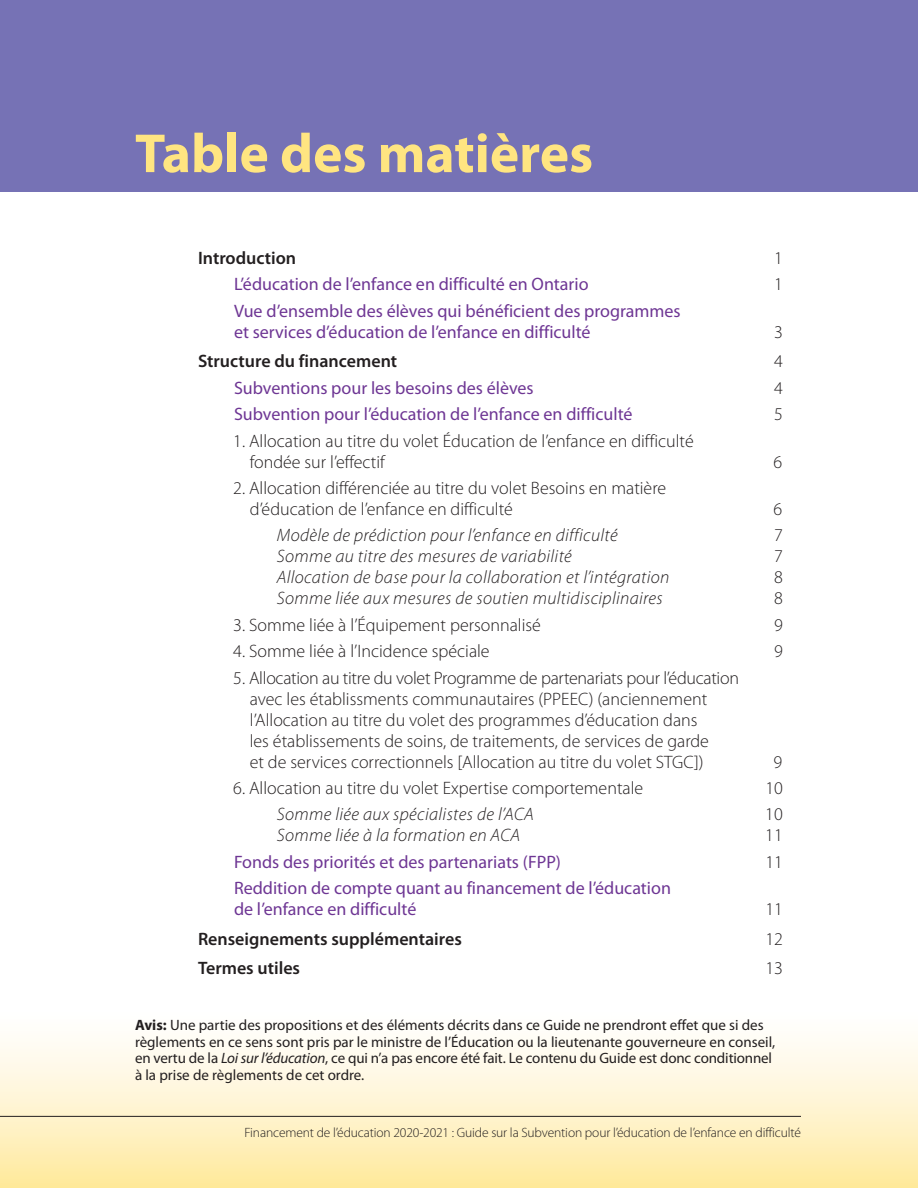
<style>
.page{position:relative;width:918px;height:1188px;background:#fff}
.page>*{position:absolute;margin:0;border:0;box-sizing:border-box;transform-origin:0 0}
.t1{font:700 55.5px "Myriad Pro";color:#ffe581}
.t2{font:300 18px/21px "Myriad Pro";color:#231f20}
.t3{font:18px/21px "Myriad Pro";color:#6e3694}
.t4{font:italic 300 18px "Myriad Pro";letter-spacing:.02em;color:#231f20}
.t5{font:600 18px "Myriad Pro";color:#231f20}
.t6{font:15px/16.5px "Myriad Pro";color:#231f20}
.t7{font:300 13.5px "Myriad Pro";letter-spacing:-.01em;color:#231f20}
.s1{font-weight:700}
.s2{font-style:italic}
</style>
<div class="page">
<div style="left:0;top:958px;width:918px;height:230px;background:linear-gradient(to bottom,#fff,#ffeba8)"></div>
<div style="left:0;top:0;width:918px;height:192px;background:#7672b5"></div>
<hr style="left:0;top:1116px;width:801px;height:1px;background:#231f20">
<h1 class="t1" style="left:135px;top:122px;width:460px">Table des matières</h1>
<p class="t5" style="left:198px;top:248px;width:100px">Introduction</p>
<p class="t2" style="left:774px;top:248px;width:10px">1</p>
<p class="t3" style="left:234px;top:274px;width:356px">L’éducation de l’enfance en difficulté en Ontario</p>
<p class="t2" style="left:774px;top:274px;width:10px">1</p>
<p class="t3" style="left:234px;top:300px;width:448px">Vue d’ensemble des élèves qui bénéficient des programmes et services d’éducation de l’enfance en difficulté</p>
<p class="t2" style="left:774px;top:321px;width:10px">3</p>
<p class="t5" style="left:198px;top:351px;width:201px">Structure du financement</p>
<p class="t2" style="left:774px;top:351px;width:10px">4</p>
<p class="t3" style="left:234px;top:378px;width:301px">Subventions pour les besoins des élèves</p>
<p class="t2" style="left:774px;top:378px;width:10px">4</p>
<p class="t3" style="left:234px;top:404px;width:400px">Subvention pour l’éducation de l’enfance en difficulté</p>
<p class="t2" style="left:774px;top:404px;width:10px">5</p>
<p class="t2" style="left:250px;top:430px;width:446px;text-indent:-16px">1. Allocation au titre du volet Éducation de l’enfance en difficulté fondée sur l’effectif</p>
<p class="t2" style="left:774px;top:451px;width:10px">6</p>
<p class="t2" style="left:250px;top:478px;width:418px;text-indent:-16px">2. Allocation différenciée au titre du volet Besoins en matière d’éducation de l’enfance en difficulté</p>
<p class="t2" style="left:774px;top:499px;width:10px">6</p>
<p class="t4" style="left:277px;top:525px;width:343px">Modèle de prédiction pour l’enfance en difficulté</p>
<p class="t2" style="left:774px;top:525px;width:10px">7</p>
<p class="t4" style="left:277px;top:546px;width:297px">Somme au titre des mesures de variabilité</p>
<p class="t2" style="left:774px;top:546px;width:10px">7</p>
<p class="t4" style="left:277px;top:567px;width:394px">Allocation de base pour la collaboration et l’intégration</p>
<p class="t2" style="left:774px;top:567px;width:10px">8</p>
<p class="t4" style="left:277px;top:588px;width:388px">Somme liée aux mesures de soutien multidisciplinaires</p>
<p class="t2" style="left:774px;top:588px;width:10px">8</p>
<p class="t2" style="left:233px;top:615px;width:309px">3. Somme liée à l’Équipement personnalisé</p>
<p class="t2" style="left:774px;top:615px;width:10px">9</p>
<p class="t2" style="left:233px;top:641px;width:258px">4. Somme liée à l’Incidence spéciale</p>
<p class="t2" style="left:774px;top:641px;width:10px">9</p>
<p class="t2" style="left:250px;top:667px;width:491px;text-indent:-16px">5. Allocation au titre du volet Programme de partenariats pour l’éducation avec les établissments communautaires (PPEEC) (anciennement l’Allocation au titre du volet des programmes d’éducation dans<br>les établissements de soins, de traitements, de services de garde<br>et de services correctionnels [Allocation au titre du volet STGC])</p>
<p class="t2" style="left:774px;top:751px;width:10px">9</p>
<p class="t2" style="left:233px;top:778px;width:412px">6. Allocation au titre du volet Expertise comportementale</p>
<p class="t2" style="left:765px;top:778px;width:19px">10</p>
<p class="t4" style="left:277px;top:804px;width:258px">Somme liée aux spécialistes de l’ACA</p>
<p class="t2" style="left:765px;top:804px;width:19px">10</p>
<p class="t4" style="left:277px;top:825px;width:245px">Somme liée à la formation en ACA</p>
<p class="t2" style="left:765px;top:825px;width:19px">11</p>
<p class="t3" style="left:234px;top:852px;width:329px">Fonds des priorités et des partenariats (FPP)</p>
<p class="t2" style="left:765px;top:852px;width:19px">11</p>
<p class="t3" style="left:234px;top:878px;width:439px">Reddition de compte quant au financement de l’éducation de l’enfance en difficulté</p>
<p class="t2" style="left:765px;top:899px;width:19px">11</p>
<p class="t5" style="left:198px;top:929px;width:265px">Renseignements supplémentaires</p>
<p class="t2" style="left:765px;top:929px;width:19px">12</p>
<p class="t5" style="left:198px;top:958px;width:104px">Termes utiles</p>
<p class="t2" style="left:765px;top:958px;width:19px">13</p>
<p class="t6" style="left:135px;top:1017px;width:642px"><span class="s1">Avis:</span> Une partie des propositions et des éléments décrits dans ce Guide ne prendront effet que si des règlements en ce sens sont pris par le ministre de l’Éducation ou la lieutenante gouverneure en conseil, en vertu de la <span class="s2">Loi sur l’éducation</span>, ce qui n’a pas encore été fait. Le contenu du Guide est donc conditionnel à la prise de règlements de cet ordre.</p>
<p class="t7" style="left:245px;top:1125px;width:558px">Financement de l’éducation 2020-2021 : Guide sur la Subvention pour l’éducation de l’enfance en difficulté</p>
</div>
